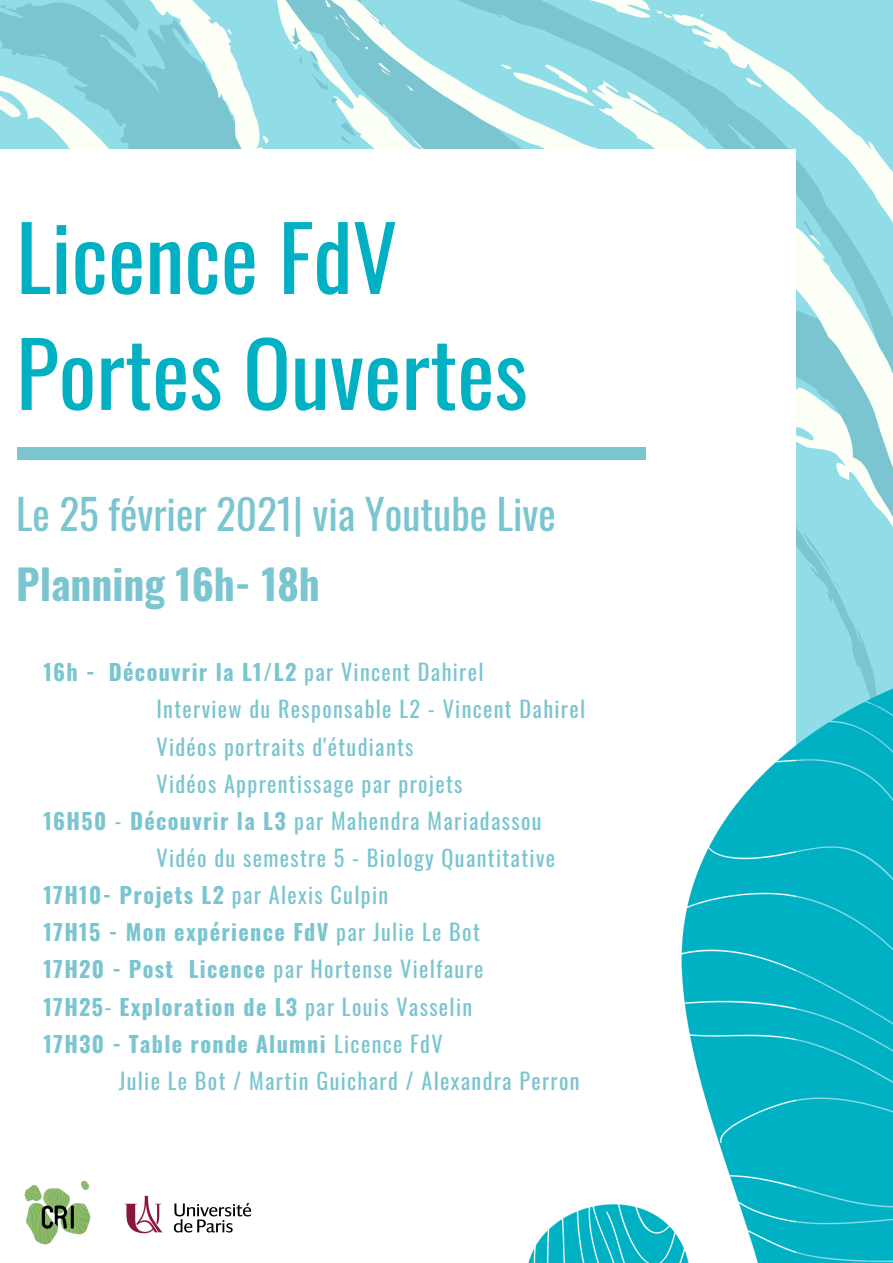
<style>
.page{position:relative;width:893px;height:1263px;background:#fff}
.page>*{position:absolute;margin:0;border:0;box-sizing:border-box;transform-origin:0 0}
.t1{font:88.72px "Oswald";color:#01b1c3}
.t2{font:41.25px "Oswald";color:#7ac5d0}
.t3{font:700 41.25px "Oswald";color:#7ac5d0}
.t4{font:22.2px "Oswald";letter-spacing:.06em;color:#7ac5d0}
.t5{font:700 22.2px "Oswald";letter-spacing:.06em;color:#7ac5d0}
.s1{font-weight:400}
.s2{font-weight:700}
</style>
<div class="page">
<svg style="left:864px;top:609px;width:29px;height:47px"></svg>
<svg style="left:75px;top:0;width:168px;height:149px;fill:#7ac5d0"></svg>
<svg style="left:227px;top:29px;width:6px;height:6px"></svg>
<svg style="left:77px;top:0;width:68px;height:33px;background:#86d2dd"></svg>
<svg style="left:243px;top:0;width:650px;height:149px;background:#9ddfe7"></svg>
<svg style="left:752px;top:134px;width:141px;height:475px"></svg>
<svg style="left:260px;top:0;width:404px;height:149px"></svg>
<svg style="left:795px;top:387px;width:69px;height:269px;fill:#90dde8"></svg>
<div style="left:0;top:149px;width:795px;height:727px;background:#fff"></div>
<div style="left:17px;top:447px;width:629px;height:12px;background:#7ac5d0"></div>
<img style="left:528px;top:656px;width:365px;height:607px">
<img style="left:24px;top:1180px;width:67px;height:65px">
<img style="left:124px;top:1195px;width:128px;height:39px">
<p class="t1" style="left:16px;top:188px;width:383px">Licence FdV</p>
<p class="t1" style="left:16px;top:304px;width:513px">Portes Ouvertes</p>
<p class="t2" style="left:16px;top:482px;width:541px">Le 25 février 2021| via Youtube Live</p>
<p class="t3" style="left:16px;top:552px;width:305px">Planning 16h- 18h</p>
<p class="t5" style="left:43px;top:655px;width:442px">16h - Découvrir la L1/L2 <span class="s1">par Vincent Dahirel</span></p>
<p class="t4" style="left:156px;top:692px;width:430px">Interview du Responsable L2 - Vincent Dahirel</p>
<p class="t4" style="left:156px;top:729px;width:258px">Vidéos portraits d'étudiants</p>
<p class="t4" style="left:156px;top:766px;width:307px">Vidéos Apprentissage par projets</p>
<p class="t4" style="left:43px;top:803px;width:500px"><span class="s2">16H50</span> - <span class="s2">Découvrir la L3</span> par Mahendra Mariadassou</p>
<p class="t4" style="left:156px;top:840px;width:400px">Vidéo du semestre 5 - Biology Quantitative</p>
<p class="t5" style="left:43px;top:877px;width:346px">17H10- Projets L2 <span class="s1">par Alexis Culpin</span></p>
<p class="t5" style="left:43px;top:915px;width:438px">17H15 - Mon expérience FdV <span class="s1">par Julie Le Bot</span></p>
<p class="t4" style="left:43px;top:952px;width:442px"><span class="s2">17H20 - Post Licence</span> par Hortense Vielfaure</p>
<p class="t5" style="left:43px;top:989px;width:430px">17H25<span class="s1">-</span> Exploration de L3 <span class="s1">par Louis Vasselin</span></p>
<p class="t5" style="left:43px;top:1026px;width:401px">17H30 - Table ronde Alumni <span class="s1">Licence FdV</span></p>
<p class="t4" style="left:119px;top:1063px;width:462px">Julie Le Bot / Martin Guichard / Alexandra Perron</p>
</div>
